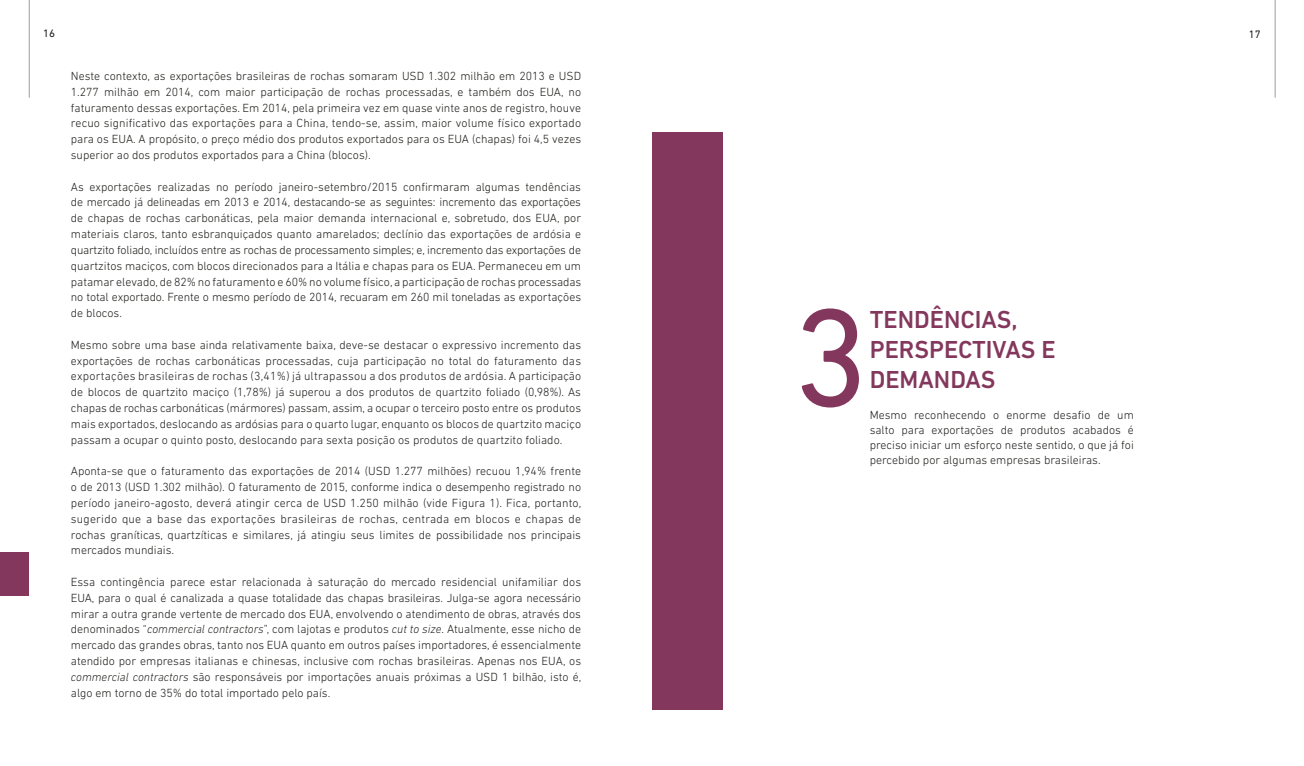
<style>
.page{position:relative;width:1304px;height:766px;background:#fff}
.page>*{position:absolute;margin:0;border:0;box-sizing:border-box;transform-origin:0 0}
.t1{font:141px "DIN Next LT Pro";color:#83375c}
.t2{font:500 25px/30px "DIN Next LT Pro";color:#83375c}
.t3{font:300 12px/15.8px "DIN Next LT Pro";color:#1d1d1b;text-align:justify}
.t4{font:11px "DIN Next LT Pro";color:#1d1d1b}
.s1{font-style:italic}
</style>
<div class="page">
<div style="left:0;top:551px;width:28px;height:44px;background:#83375c"></div>
<hr style="left:29px;top:0;width:1px;height:98px;background:#9d9d9c">
<hr style="left:1275px;top:0;width:1px;height:98px;background:#9d9d9c">
<div style="left:652px;top:132px;width:70px;height:577px;background:#83375c"></div>
<p class="t4" style="left:43px;top:27px;width:13px">16</p>
<p class="t3" style="left:71px;top:68px;width:512px">Neste contexto, as exportações brasileiras de rochas somaram USD 1.302 milhão em 2013 e USD 1.277 milhão em 2014, com maior participação de rochas processadas, e também dos EUA, no faturamento dessas exportações. Em 2014, pela primeira vez em quase vinte anos de registro, houve recuo significativo das exportações para a China, tendo-se, assim, maior volume físico exportado para os EUA. A propósito, o preço médio dos produtos exportados para os EUA (chapas) foi 4,5 vezes superior ao dos produtos exportados para a China (blocos).</p>
<p class="t3" style="left:71px;top:178px;width:512px">As exportações realizadas no período janeiro-setembro/2015 confirmaram algumas tendências de mercado já delineadas em 2013 e 2014, destacando-se as seguintes: incremento das exportações de chapas de rochas carbonáticas, pela maior demanda internacional e, sobretudo, dos EUA, por materiais claros, tanto esbranquiçados quanto amarelados; declínio das exportações de ardósia e quartzito foliado, incluídos entre as rochas de processamento simples; e, incremento das exportações de quartzitos maciços, com blocos direcionados para a Itália e chapas para os EUA. Permaneceu em um patamar elevado, de 82% no faturamento e 60% no volume físico, a participação de rochas processadas no total exportado. Frente o mesmo período de 2014, recuaram em 260 mil toneladas as exportações de blocos.</p>
<p class="t3" style="left:71px;top:336px;width:512px">Mesmo sobre uma base ainda relativamente baixa, deve-se destacar o expressivo incremento das exportações de rochas carbonáticas processadas, cuja participação no total do faturamento das exportações brasileiras de rochas (3,41%) já ultrapassou a dos produtos de ardósia. A participação de blocos de quartzito maciço (1,78%) já superou a dos produtos de quartzito foliado (0,98%). As chapas de rochas carbonáticas (mármores) passam, assim, a ocupar o terceiro posto entre os produtos mais exportados, deslocando as ardósias para o quarto lugar, enquanto os blocos de quartzito maciço passam a ocupar o quinto posto, deslocando para sexta posição os produtos de quartzito foliado.</p>
<p class="t3" style="left:71px;top:463px;width:512px">Aponta-se que o faturamento das exportações de 2014 (USD 1.277 milhões) recuou 1,94% frente o de 2013 (USD 1.302 milhão). O faturamento de 2015, conforme indica o desempenho registrado no período janeiro-agosto, deverá atingir cerca de USD 1.250 milhão (vide Figura 1). Fica, portanto, sugerido que a base das exportações brasileiras de rochas, centrada em blocos e chapas de rochas graníticas, quartzíticas e similares, já atingiu seus limites de possibilidade nos principais mercados mundiais.</p>
<p class="t3" style="left:71px;top:573px;width:512px">Essa contingência parece estar relacionada à saturação do mercado residencial unifamiliar dos EUA, para o qual é canalizada a quase totalidade das chapas brasileiras. Julga-se agora necessário mirar a outra grande vertente de mercado dos EUA, envolvendo o atendimento de obras, através dos denominados “<span class="s1">commercial contractors</span>”, com lajotas e produtos <span class="s1">cut to size</span>. Atualmente, esse nicho de mercado das grandes obras, tanto nos EUA quanto em outros países importadores, é essencialmente atendido por empresas italianas e chinesas, inclusive com rochas brasileiras. Apenas nos EUA, os <span class="s1">commercial contractors</span> são responsáveis por importações anuais próximas a USD 1 bilhão, isto é, algo em torno de 35% do total importado pelo país.</p>
<h1 class="t1" style="left:792px;top:276px;width:78px">3</h1>
<h2 class="t2" style="left:870px;top:304px;width:187px">TENDÊNCIAS,<br>PERSPECTIVAS E<br>DEMANDAS</h2>
<p class="t3" style="left:870px;top:407px;width:266px;line-height:15px">Mesmo reconhecendo o enorme desafio de um salto para exportações de produtos acabados é preciso iniciar um esforço neste sentido, o que já foi percebido por algumas empresas brasileiras.</p>
<p class="t4" style="left:1249px;top:28px;width:13px">17</p>
</div>
